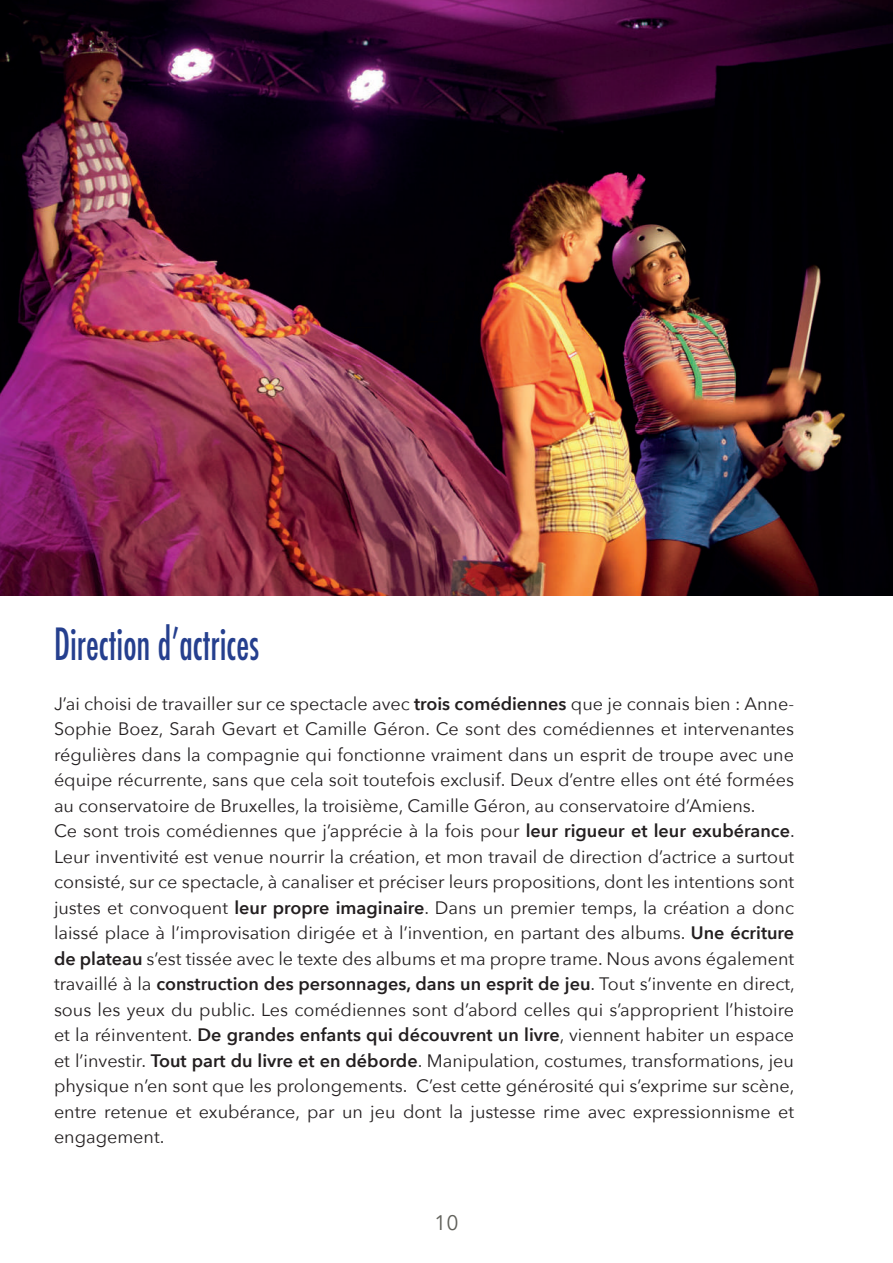
<style>
.page{position:relative;width:893px;height:1263px;background:#fff}
.page>*{position:absolute;margin:0;border:0;box-sizing:border-box;transform-origin:0 0}
.t1{font:500 condensed 43.2px "Futura";color:#253f8e;scale:.8 1}
.t2{font:21px "Avenir Next";color:#61615b}
.t3{font:18px/25.5px "Avenir Next";color:#231f20}
.s1{font-weight:600}
</style>
<div class="page">
<img style="left:0;top:0;width:893px;height:595px">
<h1 class="t1" style="left:54px;top:616px;width:258px">Direction d’actrices</h1>
<p class="t3" style="left:54px;top:690px;width:742px">J’ai choisi de travailler sur ce spectacle avec <span class="s1">trois comédiennes</span> que je connais bien : Anne-Sophie Boez, Sarah Gevart et Camille Géron. Ce sont des comédiennes et intervenantes régulières dans la compagnie qui fonctionne vraiment dans un esprit de troupe avec une équipe récurrente, sans que cela soit toutefois exclusif. Deux d’entre elles ont été formées au conservatoire de Bruxelles, la troisième, Camille Géron, au conservatoire d’Amiens.<br>Ce sont trois comédiennes que j’apprécie à la fois pour <span class="s1">leur rigueur et leur exubérance</span>.<br>Leur inventivité est venue nourrir la création, et mon travail de direction d’actrice a surtout consisté, sur ce spectacle, à canaliser et préciser leurs propositions, dont les intentions sont justes et convoquent <span class="s1">leur propre imaginaire</span>. Dans un premier temps, la création a donc laissé place à l’improvisation dirigée et à l’invention, en partant des albums. <span class="s1">Une écriture de plateau</span> s’est tissée avec le texte des albums et ma propre trame. Nous avons également travaillé à la <span class="s1">construction des personnages, dans un esprit de jeu</span>. Tout s’invente en direct, sous les yeux du public. Les comédiennes sont d’abord celles qui s’approprient l’histoire et la réinventent. <span class="s1">De grandes enfants qui découvrent un livre</span>, viennent habiter un espace et l’investir. <span class="s1">Tout part du livre et en déborde</span>. Manipulation, costumes, transformations, jeu physique n’en sont que les prolongements. C’est cette générosité qui s’exprime sur scène, entre retenue et exubérance, par un jeu dont la justesse rime avec expressionnisme et engagement.</p>
<p class="t2" style="left:434px;top:1205px;width:26px">10</p>
</div>
